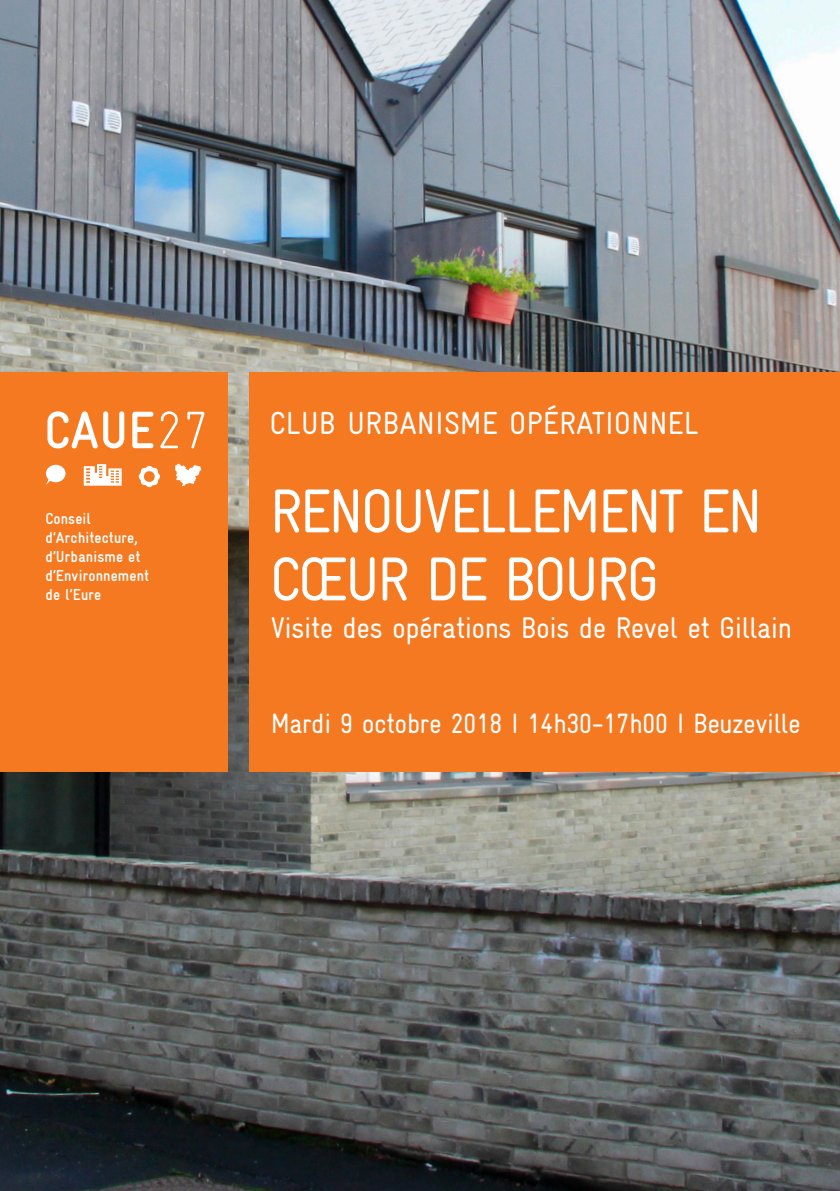
<style>
.page{position:relative;width:840px;height:1191px;background:#fff}
.page>*{position:absolute;margin:0;border:0;box-sizing:border-box;transform-origin:0 0}
.t1{font:condensed 62px/68px "Gravur";letter-spacing:-.05em;color:#fff}
.t2{font:condensed 32px "Gravur";color:#fff}
.t3{font:condensed 30px "Gravur";letter-spacing:-.02em;color:#fff}
.t4{font:condensed 28px "Gravur";letter-spacing:-.02em;color:#fff}
.t5{font:700 condensed 16px "Gravur";letter-spacing:.01em;color:#fff}
</style>
<div class="page">
<img style="left:0;top:0;width:839px;height:1191px">
<div style="left:249px;top:372px;width:590px;height:399px;background:#f47921"></div>
<div style="left:0;top:372px;width:227px;height:399px;background:#f47921"></div>
<svg style="left:139px;top:466px;width:21px;height:21px"></svg>
<svg style="left:84px;top:464px;width:38px;height:22px"></svg>
<div style="left:46px;top:465px;width:19px;height:17px;background:#fff;border-radius:50%"></div>
<svg style="left:46px;top:476px;width:8px;height:9px"></svg>
<svg style="left:175px;top:463px;width:26px;height:23px"></svg>
<svg style="left:132px;top:412px;width:21px;height:36px"></svg>
<svg style="left:160px;top:411px;width:18px;height:37px"></svg>
<svg style="left:187px;top:412px;width:17px;height:36px"></svg>
<svg style="left:47px;top:411px;width:77px;height:37px"></svg>
<p class="t5" style="left:45px;top:510px;width:47px">Conseil</p>
<p class="t5" style="left:45px;top:529px;width:94px">d’Architecture,</p>
<p class="t5" style="left:45px;top:548px;width:96px">d’Urbanisme et</p>
<p class="t5" style="left:45px;top:567px;width:105px">d’Environnement</p>
<p class="t5" style="left:45px;top:586px;width:57px">de l’Eure</p>
<p class="t2" style="left:269px;top:405px;width:430px">CLUB URBANISME OPÉRATIONNEL</p>
<p class="t1" style="left:269px;top:477px;width:494px">RENOUVELLEMENT EN<br>CŒUR DE BOURG</p>
<p class="t3" style="left:270px;top:611px;width:522px">Visite des opérations Bois de Revel et Gillain</p>
<p class="t4" style="left:270px;top:708px;width:531px">Mardi 9 octobre 2018 I 14h30-17h00 I Beuzeville</p>
</div>
